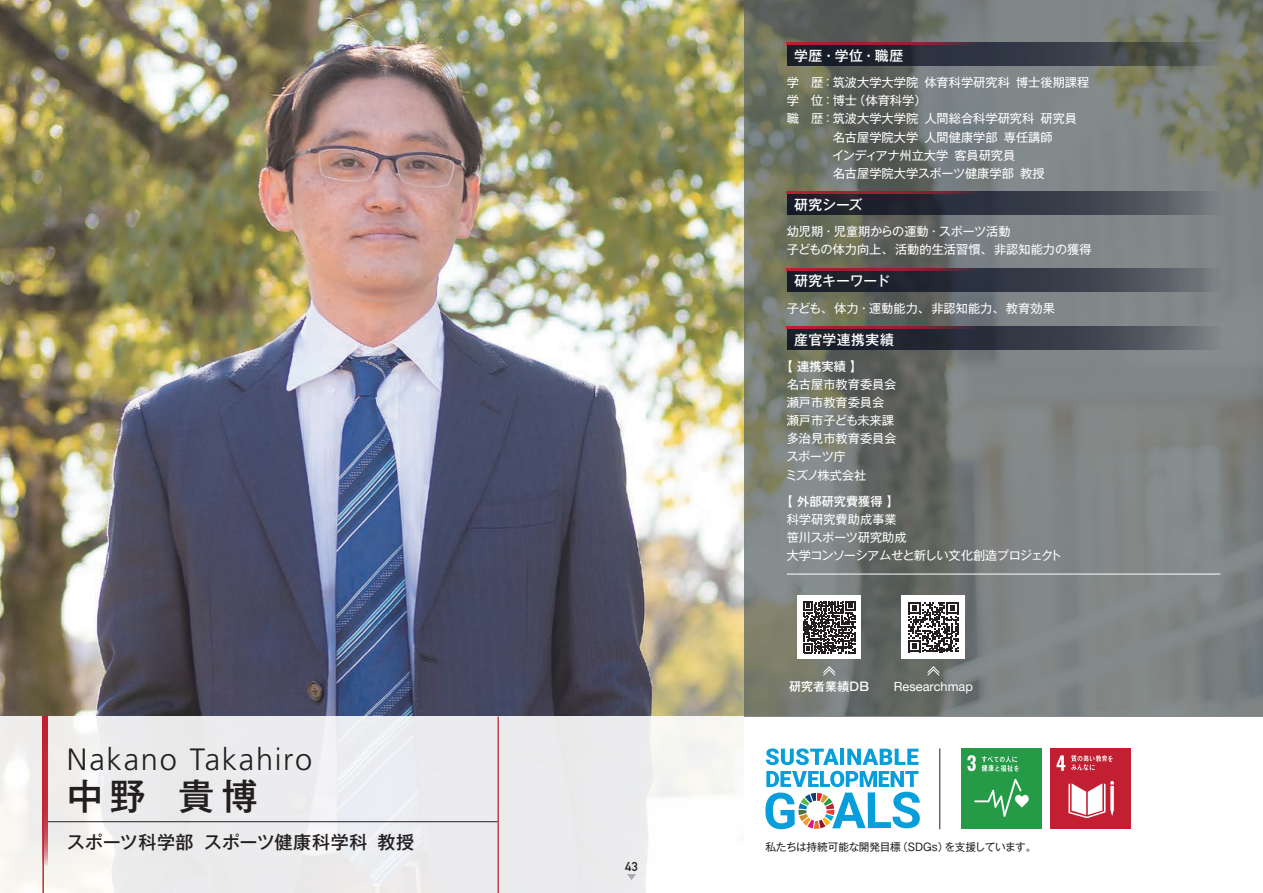
<style>
.page{position:relative;width:1263px;height:893px;background:#fff}
.page>*{position:absolute;margin:0;border:0;box-sizing:border-box;transform-origin:0 0}
.t1{font:500 36.15px "Gothic MB101 Pro";color:#231f20}
.t2{font:300 30.9px "Frutiger LT Std";letter-spacing:.055em;color:#231f20}
.t3{font:500 18px "Gothic MB101 Pro";letter-spacing:.025em;color:#231f20}
.t4{font:500 13.8px "Gothic MB101 Pro";letter-spacing:.025em;color:#fff}
.t5{font:500 13.8px "Gothic MB101 Pro";letter-spacing:-.01em;color:#fff}
.t6{font:12.75px "Helvetica Neue LT Std";color:#fff}
.t7{font:12.75px "DIN Mittelschrift Std";color:#231f20}
.t8{font:12.15px/18px "Gothic MB101 Pro";color:#fff}
.t9{font:12.15px/18px "Gothic MB101 Pro";letter-spacing:-.03em;color:#fff}
.t10{font:500 12.15px "Gothic MB101 Pro";color:#fff}
.t11{font:500 12px "Gothic MB101 Pro";letter-spacing:.015em;color:#fff}
.t12{font:10.65px "Gothic MB101 Pro";letter-spacing:-.025em;color:#231f20}
</style>
<div class="page">
<img style="left:0;top:0;width:744px;height:716px">
<svg style="left:0;top:716px;width:744px;height:177px;fill:#ececee"></svg>
<svg style="left:744px;top:0;width:519px;height:716px;background:#777c78"></svg>
<hr style="left:497px;top:716px;width:2px;height:177px;background:#b7282e">
<div style="left:43px;top:716px;width:5px;height:150px;background:#f2e9e6"></div>
<svg style="left:766px;top:748px;width:73px;height:17px"></svg>
<hr style="left:840px;top:749px;width:4px;height:16px;background:#069edb">
<svg style="left:847px;top:749px;width:71px;height:16px"></svg>
<svg style="left:765px;top:771px;width:155px;height:58px"></svg>
<hr style="left:939px;top:748px;width:1px;height:81px;background:#231f20">
<hr style="left:787px;top:574px;width:433px;height:1px;background:#fff">
<hr style="left:43px;top:716px;width:1px;height:177px;background:#b7282e">
<svg style="left:43px;top:716px;width:5px;height:149px"></svg>
<svg style="left:787px;top:43px;width:433px;height:23px;background:#353a42"></svg>
<hr style="left:787px;top:43px;width:191px;height:2px;background:#c21f32">
<svg style="left:787px;top:191px;width:433px;height:24px;background:#373d47"></svg>
<hr style="left:787px;top:191px;width:191px;height:3px;background:#c21f32">
<svg style="left:787px;top:268px;width:433px;height:23px;background:#373d47"></svg>
<hr style="left:787px;top:268px;width:191px;height:3px;background:#c21f32">
<svg style="left:787px;top:326px;width:433px;height:24px;background:#373d47"></svg>
<hr style="left:787px;top:326px;width:191px;height:3px;background:#c21f32">
<div style="left:797px;top:595px;width:64px;height:64px;background:#fff"></div>
<svg style="left:803px;top:601px;width:52px;height:52px"></svg>
<svg style="left:822px;top:666px;width:14px;height:10px"></svg>
<hr style="left:48px;top:821px;width:449px;height:1px;background:#231f20">
<div style="left:961px;top:748px;width:81px;height:81px;background:#269b47"></div>
<svg style="left:974px;top:779px;width:55px;height:38px"></svg>
<svg style="left:967px;top:755px;width:52px;height:16px"></svg>
<div style="left:1050px;top:748px;width:81px;height:81px;background:#c21f32"></div>
<svg style="left:1056px;top:755px;width:9px;height:16px"></svg>
<svg style="left:1068px;top:781px;width:46px;height:37px"></svg>
<svg style="left:1071px;top:755px;width:42px;height:15px"></svg>
<div style="left:901px;top:595px;width:64px;height:64px;background:#fff"></div>
<svg style="left:908px;top:602px;width:50px;height:50px"></svg>
<svg style="left:926px;top:666px;width:14px;height:10px"></svg>
<svg style="left:627px;top:874px;width:9px;height:6px"></svg>
<h2 class="t2" style="left:67px;top:742px;width:247px">Nakano Takahiro</h2>
<h1 class="t1" style="left:67px;top:766px;width:192px">中野 貴博</h1>
<h3 class="t3" style="left:67px;top:827px;width:349px">スポーツ科学部 スポーツ健康科学科 教授</h3>
<p class="t7" style="left:625px;top:859px;width:14px">43</p>
<p class="t4" style="left:794px;top:44px;width:111px">学歴・学位・職歴</p>
<p class="t8" style="left:787px;top:72px;width:304px">学　歴：筑波大学大学院 体育科学研究科 博士後期課程</p>
<p class="t8" style="left:787px;top:90px;width:141px">学　位：博士（体育科学）</p>
<p class="t8" style="left:787px;top:108px;width:292px">職　歴：筑波大学大学院 人間総合科学研究科 研究員</p>
<p class="t8" style="left:833px;top:126px;width:222px">名古屋学院大学 人間健康学部 専任講師</p>
<p class="t8" style="left:832px;top:144px;width:184px">インディアナ州立大学 客員研究員</p>
<p class="t8" style="left:833px;top:162px;width:213px">名古屋学院大学スポーツ健康学部 教授</p>
<p class="t4" style="left:794px;top:193px;width:70px">研究シーズ</p>
<p class="t8" style="left:787px;top:221px;width:306px">幼児期・児童期からの運動・スポーツ活動<br>子どもの体力向上、活動的生活習慣、非認知能力の獲得</p>
<p class="t5" style="left:794px;top:269px;width:97px">研究キーワード</p>
<p class="t8" style="left:787px;top:297px;width:270px">子ども、体力・運動能力、非認知能力、教育効果</p>
<p class="t4" style="left:794px;top:328px;width:101px">産官学連携実績</p>
<p class="t10" style="left:781px;top:356px;width:83px">【 連携実績 】</p>
<p class="t8" style="left:785px;top:374px;width:113px">名古屋市教育委員会瀬戸市教育委員会瀬戸市子ども未来課多治見市教育委員会スポーツ庁<br>ミズノ株式会社</p>
<p class="t10" style="left:781px;top:491px;width:120px">【 外部研究費獲得 】</p>
<p class="t9" style="left:787px;top:509px;width:277px">科学研究費助成事業<br>笹川スポーツ研究助成<br>大学コンソーシアムせと新しい文化創造プロジェクト</p>
<p class="t11" style="left:789px;top:676px;width:82px">研究者業績DB</p>
<p class="t6" style="left:894px;top:679px;width:81px">Researchmap</p>
<p class="t12" style="left:765px;top:838px;width:272px">私たちは持続可能な開発目標（SDGs）を支援しています。</p>
</div>
